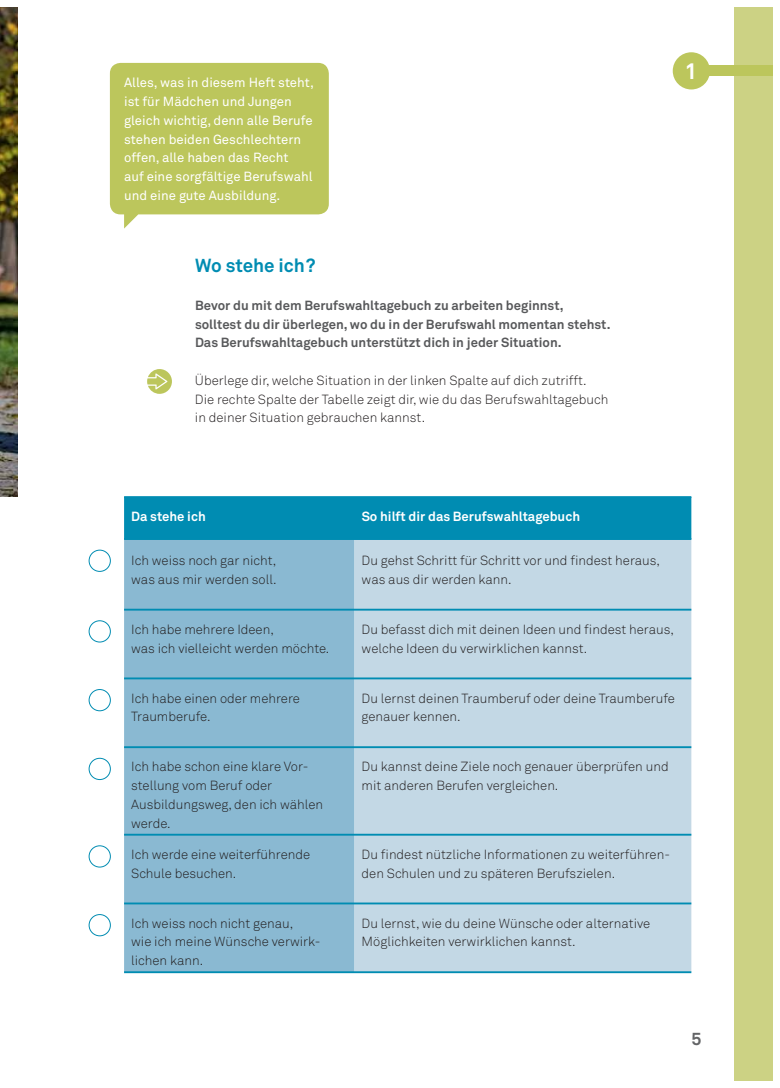
<style>
.page{position:relative;width:780px;height:1088px;background:#fff}
.page>*{position:absolute;margin:0;border:0;box-sizing:border-box;transform-origin:0 0}
.t1{font:700 22.5px "Akkurat Pro";color:#fff}
.t2{font:700 18.75px "Akkurat Pro";color:#008cb2}
.t3{font:700 17.5px "Akkurat Pro";color:#636466}
.t4{font:300 13.12px/18.8px "Akkurat Pro";color:#231f20}
.t5{font:13.12px/18.8px "Akkurat Pro";color:#fff}
.t6{font:700 13.12px/18.8px "Akkurat Pro";color:#58595b}
.t7{font:700 13.12px "Akkurat Pro";color:#fff}
</style>
<div class="page">
<img style="left:0;top:7px;width:18px;height:489px">
<svg style="left:147px;top:369px;width:25px;height:25px"></svg>
<div style="left:124px;top:498px;width:567px;height:40px;background:#008cb2"></div>
<div style="left:124px;top:540px;width:230px;height:431px;background:#8ab9d2"></div>
<div style="left:354px;top:540px;width:337px;height:431px;background:#c3d8e5"></div>
<hr style="left:124px;top:496px;width:567px;height:2px;background:#008cb2">
<hr style="left:124px;top:538px;width:567px;height:2px;background:#008cb2">
<hr style="left:124px;top:609px;width:567px;height:1px;background:#008cb2">
<hr style="left:124px;top:677px;width:567px;height:2px;background:#008cb2">
<hr style="left:124px;top:746px;width:567px;height:2px;background:#008cb2">
<hr style="left:124px;top:834px;width:567px;height:1px;background:#008cb2">
<hr style="left:124px;top:902px;width:567px;height:2px;background:#008cb2">
<hr style="left:124px;top:971px;width:567px;height:2px;background:#008cb2">
<div style="left:89px;top:550px;width:22px;height:22px;border:1px solid #008cb2;border-radius:50%"></div>
<div style="left:89px;top:620px;width:22px;height:22px;border:1px solid #008cb2;border-radius:50%"></div>
<div style="left:89px;top:689px;width:22px;height:22px;border:1px solid #008cb2;border-radius:50%"></div>
<div style="left:89px;top:758px;width:22px;height:22px;border:1px solid #008cb2;border-radius:50%"></div>
<div style="left:89px;top:845px;width:22px;height:22px;border:1px solid #008cb2;border-radius:50%"></div>
<div style="left:89px;top:914px;width:22px;height:22px;border:1px solid #008cb2;border-radius:50%"></div>
<div style="left:110px;top:63px;width:219px;height:151px;background:#bcc65c;border-radius:11px"></div>
<div style="left:733px;top:7px;width:39px;height:1074px;background:#ccd284"></div>
<div style="left:705px;top:66px;width:67px;height:10px;background:#bcc65c"></div>
<div style="left:672px;top:52px;width:38px;height:37px;background:#bcc65c;border-radius:50%"></div>
<p class="t5" style="left:124px;top:75px;width:191px">Alles, was in diesem Heft steht, ist für Mädchen und Jungen gleich wichtig, denn alle Berufe stehen beiden Geschlechtern offen, alle haben das Recht<br>auf eine sorgfältige Berufswahl und eine gute Ausbildung.</p>
<h2 class="t2" style="left:195px;top:259px;width:122px">Wo stehe ich ?</h2>
<p class="t6" style="left:195px;top:297px;width:417px">Bevor du mit dem Berufswahltagebuch zu arbeiten beginnst, solltest du dir über legen, wo du in der Berufswahl momentan stehst.<br>Das Berufswahltagebuch unterstützt dich in jeder Situation.</p>
<p class="t4" style="left:195px;top:372px;width:415px">Überlege dir, welche Situation in der linken Spalte auf dich zutrifft.<br>Die rechte Spalte der Tabelle zeigt dir, wie du das Berufswahltagebuch in deiner Situation gebrauchen kannst.</p>
<h1 class="t1" style="left:684px;top:63px;width:14px">1</h1>
<p class="t7" style="left:131px;top:512px;width:76px">Da stehe ich</p>
<p class="t7" style="left:361px;top:512px;width:220px">So hilft dir das Berufswahltagebuch</p>
<p class="t4" style="left:131px;top:552px;width:147px">Ich weiss noch gar nicht, was aus mir werden soll.</p>
<p class="t4" style="left:361px;top:552px;width:300px">Du gehst Schritt für Schritt vor und findest heraus, was aus dir werden kann.</p>
<p class="t4" style="left:131px;top:621px;width:200px">Ich habe mehrere Ideen,<br>was ich vielleicht werden möchte.</p>
<p class="t4" style="left:361px;top:621px;width:314px">Du befasst dich mit deinen Ideen und findest heraus, welche Ideen du verwirklichen kannst.</p>
<p class="t4" style="left:131px;top:690px;width:170px">Ich habe einen oder mehrere<br>Traumberufe.</p>
<p class="t4" style="left:361px;top:690px;width:315px">Du lernst deinen Traumberuf oder deine Traumberufe genauer kennen.</p>
<p class="t4" style="left:131px;top:759px;width:193px">Ich habe schon eine klare Vor&shy;stellung vom Beruf oder<br>Ausbildungsweg, den ich wählen werde.</p>
<p class="t4" style="left:361px;top:759px;width:308px">Du kannst deine Ziele noch genauer überprüfen und mit anderen Berufen vergleichen.</p>
<p class="t4" style="left:131px;top:846px;width:180px">Ich werde eine weiterführende<br>Schule besuchen.</p>
<p class="t4" style="left:361px;top:846px;width:310px">Du findest nützliche Informationen zu weiterführen&shy;den Schulen und zu späteren Berufszielen.</p>
<p class="t4" style="left:131px;top:915px;width:191px">Ich weiss noch nicht genau,<br>wie ich meine Wünsche verwirk&shy;lichen kann.</p>
<p class="t4" style="left:361px;top:915px;width:290px">Du lernst, wie du deine Wünsche oder alternative<br>Möglichkeiten verwirklichen kannst.</p>
<h3 class="t3" style="left:691px;top:1033px;width:11px">5</h3>
</div>
